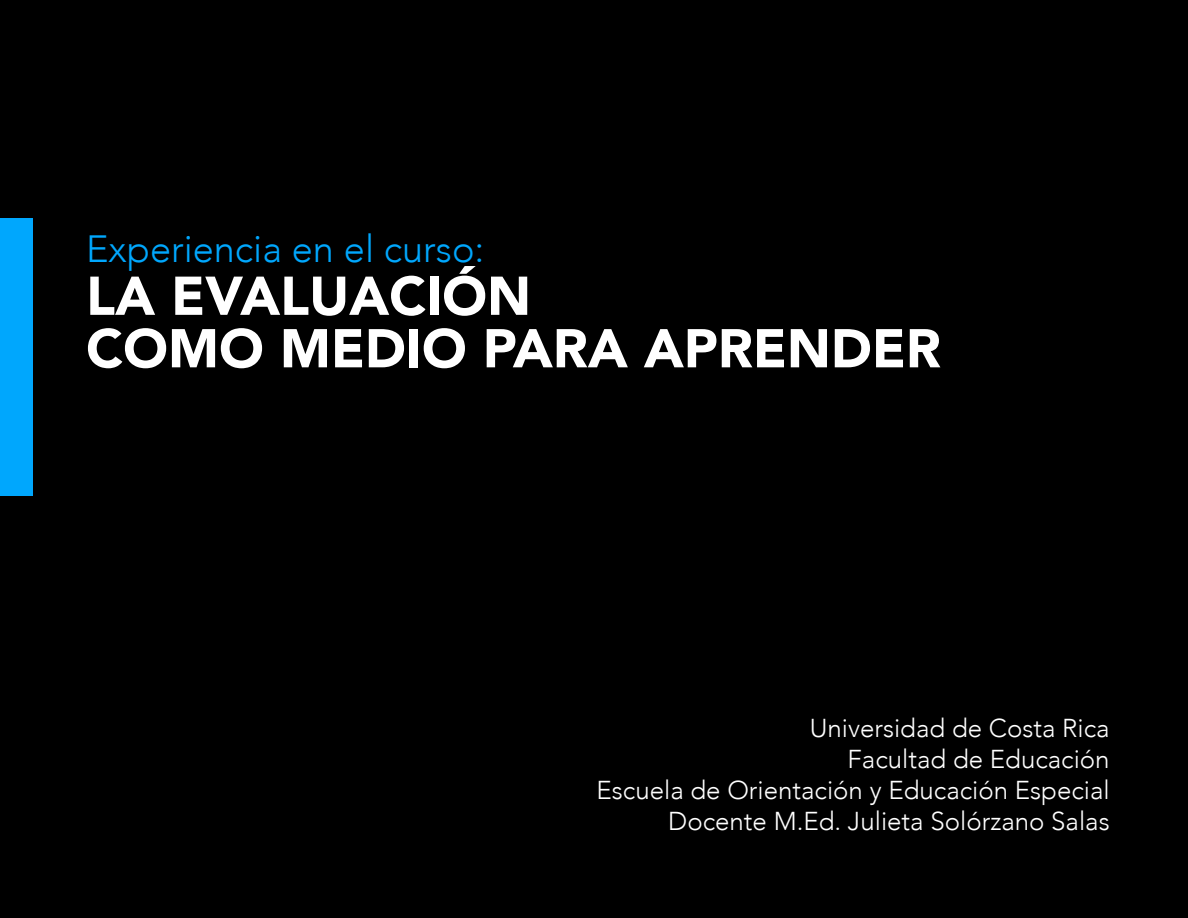
<style>
.page{position:relative;width:1188px;height:918px;background:#fff}
.page>*{position:absolute;margin:0;border:0;box-sizing:border-box;transform-origin:0 0}
.t1{font:900 54px/52.5px "Avenir";color:#fff}
.t2{font:300 37.95px "Avenir";color:#00a7fd}
.t3{font:300 25.8px/31px "Avenir";color:#fff;text-align:right}
</style>
<div class="page">
<div style="left:1px;top:1px;width:1187px;height:917px;background:#000"></div>
<div style="left:1px;top:218px;width:32px;height:278px;background:#00a7fd"></div>
<h2 class="t2" style="left:86px;top:227px;width:400px">Experiencia en el curso:</h2>
<h1 class="t1" style="left:86px;top:268px;width:856px">LA EVALUACIÓN<br>COMO MEDIO PARA APRENDER</h1>
<p class="t3" style="left:597px;top:713px;width:515px">Universidad de Costa Rica<br>Facultad de Educación<br>Escuela de Orientación y Educación Especial Docente M.Ed. Julieta Solórzano Salas</p>
</div>
